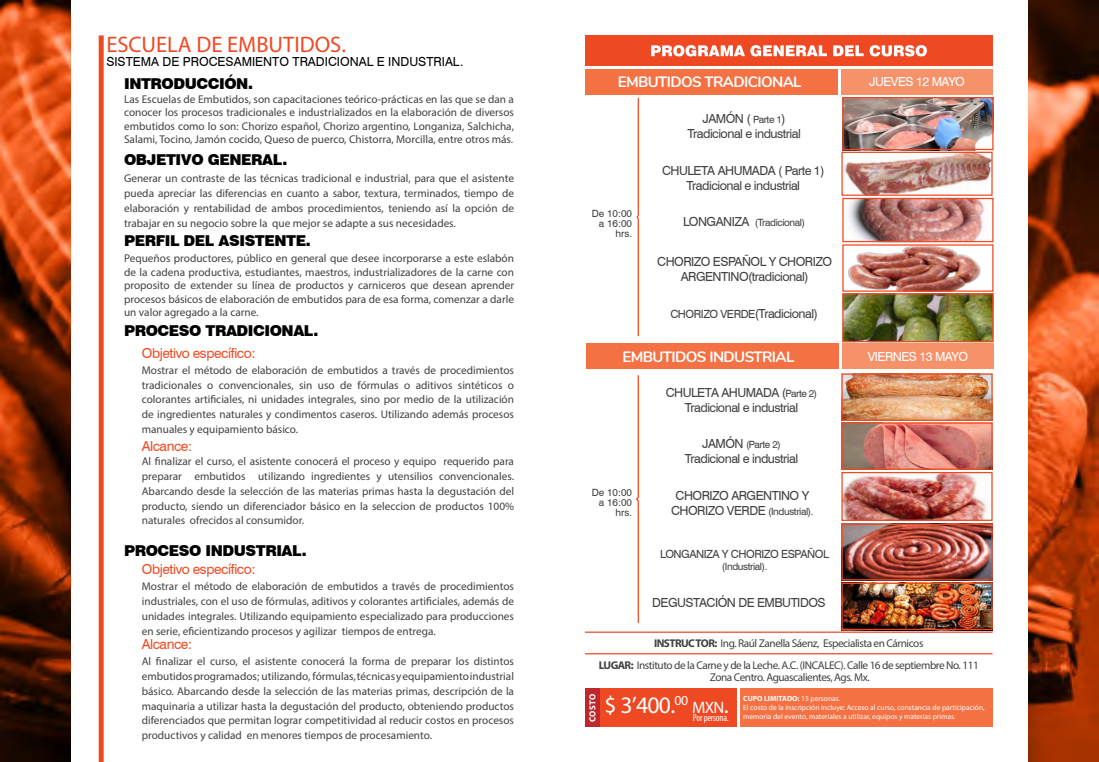
<style>
.page{position:relative;width:1099px;height:762px;background:#fff}
.page>*{position:absolute;margin:0;border:0;box-sizing:border-box;transform-origin:0 0}
.t1{font:23.75px "Myriad Pro";color:#fff}
.t2{font:22.5px "Myriad Pro";color:#ef4923}
.t3{font:16.62px "Myriad Pro";color:#fff}
.t4{font:900 15px "Swiss 721 BT";letter-spacing:-.03em;color:#000}
.t5{font:700 15px "Nunito";letter-spacing:-.04em;color:#fff}
.t6{font:13.75px "Swiss 721 BT";letter-spacing:-.03em;color:#ef4923}
.t7{font:12.5px/15px "Swiss 721 BT";letter-spacing:-.04em;color:#414042;text-align:center}
.t8{font:12.5px "Swiss 721 BT";color:#000}
.t9{font:12.5px "Swiss 721 BT";letter-spacing:-.04em;color:#fff}
.t10{font:11.25px/14.9px "Myriad Pro";color:#414042;text-align:justify}
.t11{font:11.25px/21.6px "Myriad Pro";letter-spacing:-.04em;color:#414042;text-align:center}
.t12{font:11.25px "Swiss 721 BT";letter-spacing:-.04em;color:#414042}
.t13{font:10px "Swiss 721 BT";letter-spacing:-.04em;color:#414042}
.t14{font:10px/10px "Swiss 721 BT";color:#414042;text-align:right}
.t15{font:condensed 10px "Myriad Pro";letter-spacing:-.02em;color:#fff}
.t16{font:700 8.75px "Myriad Pro";letter-spacing:.005em;color:#fff}
.t17{font:7.5px/9px "Myriad Pro";color:#fff}
.s1{font-size:10px}
.s2{font-size:12.5px}
.s3{font-size:11.25px}
.s4{font-weight:700}
.s5{font-size:23.75px}
</style>
<div class="page">
<img style="left:0;top:0;width:71px;height:762px">
<img style="left:1028px;top:0;width:70px;height:762px">
<div style="left:739px;top:688px;width:253px;height:38px;background:#f37143"></div>
<div style="left:585px;top:688px;width:151px;height:38px;background:#ef4923"></div>
<div style="left:585px;top:688px;width:14px;height:38px;background:#bc282e"></div>
<img style="left:844px;top:99px;width:147px;height:49px">
<div style="left:842px;top:97px;width:151px;height:53px;border:1px solid #ef4923"></div>
<img style="left:843px;top:375px;width:147px;height:93px">
<div style="left:841px;top:373px;width:151px;height:48px;border:1px solid #ef4923"></div>
<img style="left:845px;top:154px;width:145px;height:40px">
<div style="left:841px;top:152px;width:151px;height:44px;border:1px solid #ef4923"></div>
<img style="left:848px;top:200px;width:136px;height:40px">
<div style="left:842px;top:198px;width:151px;height:44px;border:1px solid #ef4923"></div>
<img style="left:843px;top:585px;width:147px;height:43px">
<div style="left:841px;top:583px;width:151px;height:47px;border:1px solid #ef4923"></div>
<svg style="left:636px;top:97px;width:3px;height:240px"></svg>
<svg style="left:635px;top:375px;width:4px;height:248px"></svg>
<div style="left:585px;top:35px;width:407px;height:31px;background:#ef4923"></div>
<div style="left:585px;top:69px;width:252px;height:25px;background:#f37143"></div>
<div style="left:586px;top:344px;width:252px;height:25px;background:#f37143"></div>
<div style="left:841px;top:69px;width:151px;height:25px;background:#f6926a"></div>
<div style="left:842px;top:344px;width:151px;height:25px;background:#f6926a"></div>
<div style="left:99px;top:35px;width:5px;height:727px;background:#ef4923"></div>
<img style="left:843px;top:526px;width:147px;height:52px">
<div style="left:841px;top:524px;width:151px;height:56px;border:1px solid #ef4923"></div>
<img style="left:844px;top:246px;width:147px;height:94px">
<div style="left:842px;top:244px;width:151px;height:48px;border:1px solid #ef4923"></div>
<div style="left:842px;top:293px;width:151px;height:49px;border:1px solid #ef4923"></div>
<div style="left:841px;top:422px;width:151px;height:48px;border:1px solid #ef4923"></div>
<img style="left:843px;top:474px;width:147px;height:45px">
<div style="left:841px;top:472px;width:151px;height:49px;border:1px solid #ef4923"></div>
<svg style="left:651px;top:45px;width:275px;height:11px"></svg>
<hr style="left:585px;top:631px;width:407px;height:2px;background:#ef4923">
<hr style="left:585px;top:653px;width:407px;height:1px;background:#ef4923">
<h2 class="t2" style="left:106px;top:30px;width:241px">ESCUELA DE EMBUTIDOS.</h2>
<h3 class="t4" style="left:124px;top:75px;width:130px">INTRODUCCIÓN.</h3>
<p class="t8" style="left:106px;top:52px;width:358px">SISTEMA DE PROCESAMIENTO TRADICIONAL E INDUSTRIAL.</p>
<p class="t10" style="left:124px;top:92px;width:391px;line-height:13.5px">Las Escuelas de Embutidos, son capacitaciones teórico-prácticas en las que se dan a conocer los procesos tradicionales e industrializados en la elaboración de diversos embutidos como lo son: Chorizo español, Chorizo argentino, Longaniza, Salchicha, Salami, Tocino, Jamón cocido, Queso de puerco, Chistorra, Morcilla, entre otros más.</p>
<p class="t10" style="left:124px;top:171px;width:391px">Generar un contraste de las técnicas tradicional e industrial, para que el asistente pueda apreciar las diferencias en cuanto a sabor, textura, terminados, tiempo de elaboración y rentabilidad de ambos procedimientos, teniendo así la opción de trabajar en su negocio sobre la que mejor se adapte a sus necesidades.</p>
<p class="t10" style="left:124px;top:252px;width:391px;line-height:13.5px">Pequeños productores, público en general que desee incorporarse a este eslabón de la cadena productiva, estudiantes, maestros, industrializadores de la carne con proposito de extender su línea de productos y carniceros que desean aprender procesos básicos de elaboración de embutidos para de esa forma, comenzar a darle un valor agregado a la carne.</p>
<h3 class="t4" style="left:124px;top:150px;width:165px">OBJETIVO GENERAL.</h3>
<h3 class="t4" style="left:124px;top:231px;width:188px">PERFIL DEL ASISTENTE.</h3>
<h3 class="t4" style="left:124px;top:322px;width:196px">PROCESO TRADICIONAL.</h3>
<p class="t6" style="left:142px;top:344px;width:115px">Objetivo específico:</p>
<p class="t10" style="left:142px;top:362px;width:374px">Mostrar el método de elaboración de embutidos a través de procedimientos tradicionales o convencionales, sin uso de fórmulas o aditivos sintéticos o colorantes artificiales, ni unidades integrales, sino por medio de la utilización de ingredientes naturales y condimentos caseros. Utilizando además procesos manuales y equipamiento básico.</p>
<p class="t6" style="left:142px;top:437px;width:52px">Alcance:</p>
<p class="t10" style="left:142px;top:453px;width:374px">Al finalizar el curso, el asistente conocerá el proceso y equipo requerido para preparar embutidos utilizando ingredientes y utensilios convencionales.<br>Abarcando desde la selección de las materias primas hasta la degustación del producto, siendo un diferenciador básico en la seleccion de productos 100% naturales ofrecidos al consumidor.</p>
<h3 class="t4" style="left:124px;top:541px;width:184px">PROCESO INDUSTRIAL.</h3>
<p class="t6" style="left:142px;top:560px;width:115px">Objetivo específico:</p>
<p class="t10" style="left:142px;top:578px;width:374px">Mostrar el método de elaboración de embutidos a través de procedimientos industriales, con el uso de fórmulas, aditivos y colorantes artificiales, además de unidades integrales. Utilizando equipamiento especializado para producciones en serie, eficientizando procesos y agilizar tiempos de entrega.</p>
<p class="t6" style="left:142px;top:635px;width:52px">Alcance:</p>
<p class="t10" style="left:142px;top:653px;width:374px">Al finalizar el curso, el asistente conocerá la forma de preparar los distintos embutidos programados; utilizando, fórmulas, técnicas y equipamiento industrial básico. Abarcando desde la selección de las materias primas, descripción de la maquinaria a utilizar hasta la degustación del producto, obteniendo productos diferenciados que permitan lograr competitividad al reducir costos en procesos productivos y calidad en menores tiempos de procesamiento.</p>
<h3 class="t5" style="left:618px;top:71px;width:185px">EMBUTIDOS TRADICIONAL</h3>
<p class="t7" style="left:687px;top:110px;width:115px">JAMÓN ( <span class="s1">Parte 1</span>)<br>Tradicional e industrial</p>
<p class="t14" style="left:592px;top:208px;width:42px">De 10:00 a 16:00 hrs.</p>
<p class="t7" style="left:662px;top:162px;width:164px">CHULETA AHUMADA ( Parte 1)<br>Tradicional e industrial</p>
<p class="t13" style="left:683px;top:215px;width:123px"><span class="s2">LONGANIZA</span> (Tradicional)</p>
<p class="t7" style="left:657px;top:254px;width:176px">CHORIZO ESPAÑOL Y CHORIZO<br>ARGENTINO(tradicional)</p>
<p class="t7" style="left:670px;top:306px;width:149px"><span class="s3">CHORIZO VERDE</span>(Tradicional)</p>
<h3 class="t5" style="left:622px;top:345px;width:173px">EMBUTIDOS INDUSTRIAL</h3>
<p class="t7" style="left:665px;top:384px;width:153px">CHULETA AHUMADA (<span class="s1">Parte 2)<br></span>Tradicional e industrial</p>
<p class="t14" style="left:592px;top:487px;width:42px">De 10:00 a 16:00 hrs.</p>
<p class="t13" style="left:702px;top:437px;width:80px"><span class="s2">JAMÓN</span> (Parte 2)</p>
<p class="t7" style="left:684px;top:450px;width:115px">Tradicional e industrial</p>
<p class="t7" style="left:675px;top:488px;width:135px">CHORIZO ARGENTINO Y</p>
<p class="t13" style="left:671px;top:505px;width:144px"><span class="s2">CHORIZO VERDE</span> (Industrial).</p>
<p class="t12" style="left:660px;top:546px;width:170px">LONGANIZA Y CHORIZO ESPAÑOL</p>
<p class="t13" style="left:722px;top:559px;width:47px">(Industrial).</p>
<p class="t7" style="left:652px;top:594px;width:175px">DEGUSTACIÓN DE EMBUTIDOS</p>
<p class="t9" style="left:869px;top:73px;width:97px">JUEVES 12 MAYO</p>
<p class="t9" style="left:867px;top:348px;width:102px">VIERNES 13 MAYO</p>
<p class="t11" style="left:598px;top:632px;width:381px"><span class="s4">INSTRUC TOR:</span> Ing. Raúl Zanella Sáenz, Especialista en Cárnicos<br><span class="s4">LUGAR:</span> Instituto de la Carne y de la Leche. A.C. (INCALEC). Calle 16 de septiembre No. 111</p>
<p class="t11" style="left:709px;top:666px;width:161px">Zona Centro. Aguascalientes, Ags. Mx.</p>
<p class="t16" style="left:587px;top:722px;width:29px;rotate:-90deg">Costo</p>
<h1 class="t1" style="left:604px;top:690px;width:85px">$ 3’400.<sup>00</sup></h1>
<h3 class="t3" style="left:692px;top:697px;width:38px">MXN<span class="s5">.</span></h3>
<p class="t15" style="left:693px;top:711px;width:37px">Por persona.</p>
<p class="t17" style="left:743px;top:694px;width:243px"><span class="s4">CUPO LIMITADO:</span> 15 personas.<br>El costo de la inscripción incluye: Acceso al curso, constancia de participación, memoria del evento, materiales a utilizar, equipos y materias primas.</p>
</div>
